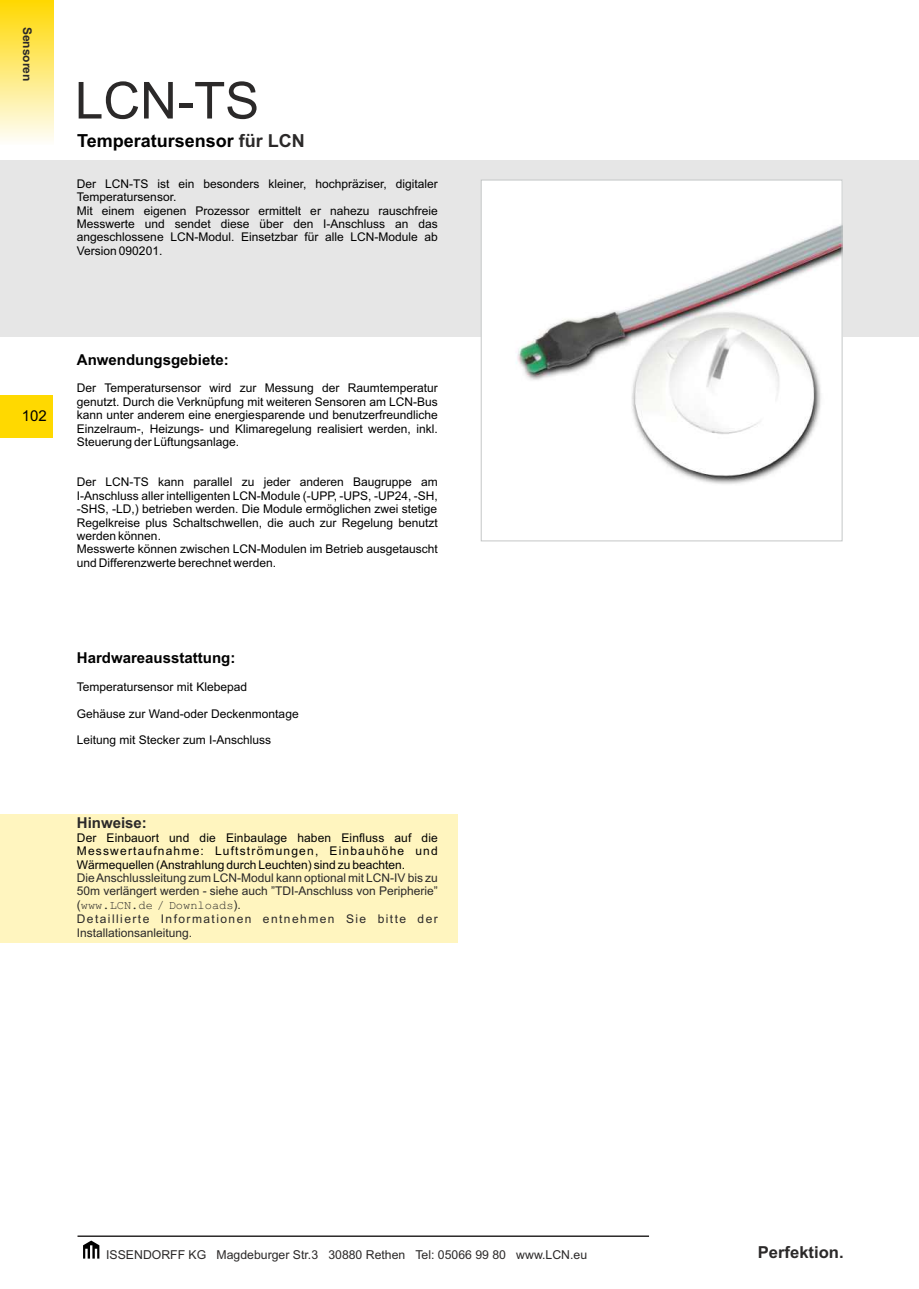
<style>
.page{position:relative;width:919px;height:1289px;background:#fff}
.page>*{position:absolute;margin:0;border:0;box-sizing:border-box;transform-origin:0 0}
.t1{font:51px "Arial";color:#2b2929}
.t2{font:700 18px "Arial";color:#000}
.t3{font:700 16.5px "Arial";color:#2b2929}
.t4{font:700 15px "Arial";color:#000}
.t5{font:700 15px "Arial";color:#2b2929}
.t6{font:15px "Arial";color:#000}
.t7{font:12.3px "Arial";color:#2b2929}
.t8{font:12px/13.4px "Arial";color:#000}
.t9{font:12px/13.4px "Arial";color:#2b2929}
.t10{font:12px/13.4px "Arial";letter-spacing:.12em;color:#2b2929}
.t11{font:12px "Courier New";color:#2b2929}
.t12{font:700 12px "Arial";color:#2b2929}
.s1{color:#2b2929}
.s2{font-family:"Arial"}
</style>
<div class="page">
<div style="left:0;top:814px;width:457px;height:128px;background:#fff5bf"></div>
<div style="left:0;top:394px;width:52px;height:43px;background:#ffd900"></div>
<svg style="left:83px;top:1240px;width:16px;height:18px"></svg>
<hr style="left:77px;top:1235px;width:572px;height:1px;background:#2b2929">
<div style="left:0;top:160px;width:918px;height:177px;background:#e6e6e6"></div>
<div style="left:0;top:0;width:53px;height:145px;background:linear-gradient(to bottom,#ffd800,#fefdfb)"></div>
<img style="left:483px;top:182px;width:357px;height:302px">
<div style="left:481px;top:180px;width:361px;height:361px;border:1px solid #c4c7c7"></div>
<p class="t12" style="left:32px;top:27px;width:56px;rotate:90deg">Sensoren</p>
<h1 class="t1" style="left:75px;top:81px;width:186px">LCN-TS</h1>
<h2 class="t2" style="left:77px;top:134px;width:229px">Temperatursensor <span class="s1">für LCN</span></h2>
<p class="t8" style="left:77px;top:178px;width:362px">Der LCN-TS ist ein besonders kleiner, hochpräziser, digitaler Temperatursensor.<br>Mit einem eigenen Prozessor ermittelt er nahezu rauschfreie Messwerte und sendet diese über den I-Anschluss an das angeschlossene LCN-Modul. Einsetzbar für alle LCN-Module ab Version 090201.</p>
<p class="t6" style="left:22px;top:409px;width:27px">102</p>
<p class="t4" style="left:77px;top:354px;width:153px">Anwendungsgebiete:</p>
<p class="t8" style="left:77px;top:382px;width:362px;text-align:justify">Der Temperatursensor wird zur Messung der Raumtemperatur genutzt. Durch die Verknüpfung mit weiteren Sensoren am LCN-Bus kann unter anderem eine energiesparende und benutzerfreundliche Einzelraum-, Heizungs- und Klimaregelung realisiert werden, inkl.<br>Steuerung der Lüftungsanlage.</p>
<p class="t8" style="left:77px;top:476px;width:362px">Der LCN-TS kann parallel zu jeder anderen Baugruppe am I-Anschluss aller intelligenten LCN-Module (-UPP, -UPS, -UP24, -SH, -SHS, -LD,) betrieben werden. Die Module ermöglichen zwei stetige Regelkreise plus Schaltschwellen, die auch zur Regelung benutzt werden können.<br>Messwerte können zwischen LCN-Modulen im Betrieb ausgetauscht und Differenzwerte berechnet werden.</p>
<p class="t4" style="left:77px;top:652px;width:160px">Hardwareausstattung:</p>
<p class="t8" style="left:77px;top:681px;width:172px">Temperatursensor mit Klebepad</p>
<p class="t8" style="left:77px;top:707px;width:223px">Gehäuse zur Wand-oder Deckenmontage</p>
<p class="t8" style="left:77px;top:734px;width:196px">Leitung mit Stecker zum I-Anschluss</p>
<p class="t5" style="left:77px;top:816px;width:72px">Hinweise:</p>
<p class="t8" style="left:77px;top:831px;width:362px;text-align:justify">Der Einbauort und die Einbaulage haben Einfluss auf die Messwertaufnahme: Luftströmungen, Einbauhöhe und Wärmequellen (Anstrahlung durch Leuchten) sind zu beachten.</p>
<p class="t9" style="left:77px;top:872px;width:362px">Die Anschlussleitung zum LCN-Modul kann optional mit LCN-IV bis zu<br>50m verlängert werden - siehe auch ”TDI-Anschluss von Peripherie”</p>
<p class="t11" style="left:77px;top:901px;width:166px"><span class="s2">(</span>www.LCN.de / Downloads<span class="s2">).</span></p>
<p class="t10" style="left:77px;top:913px;width:362px">Detaillierte Informationen entnehmen Sie bitte der<br>Installationsanleitung.</p>
<p class="t7" style="left:106px;top:1249px;width:482px">ISSENDORFF KG Magdeburger Str.3 30880 Rethen Tel: 05066 99 80 www.LCN.eu</p>
<h3 class="t3" style="left:757px;top:1246px;width:87px">Perfektion.</h3>
</div>
